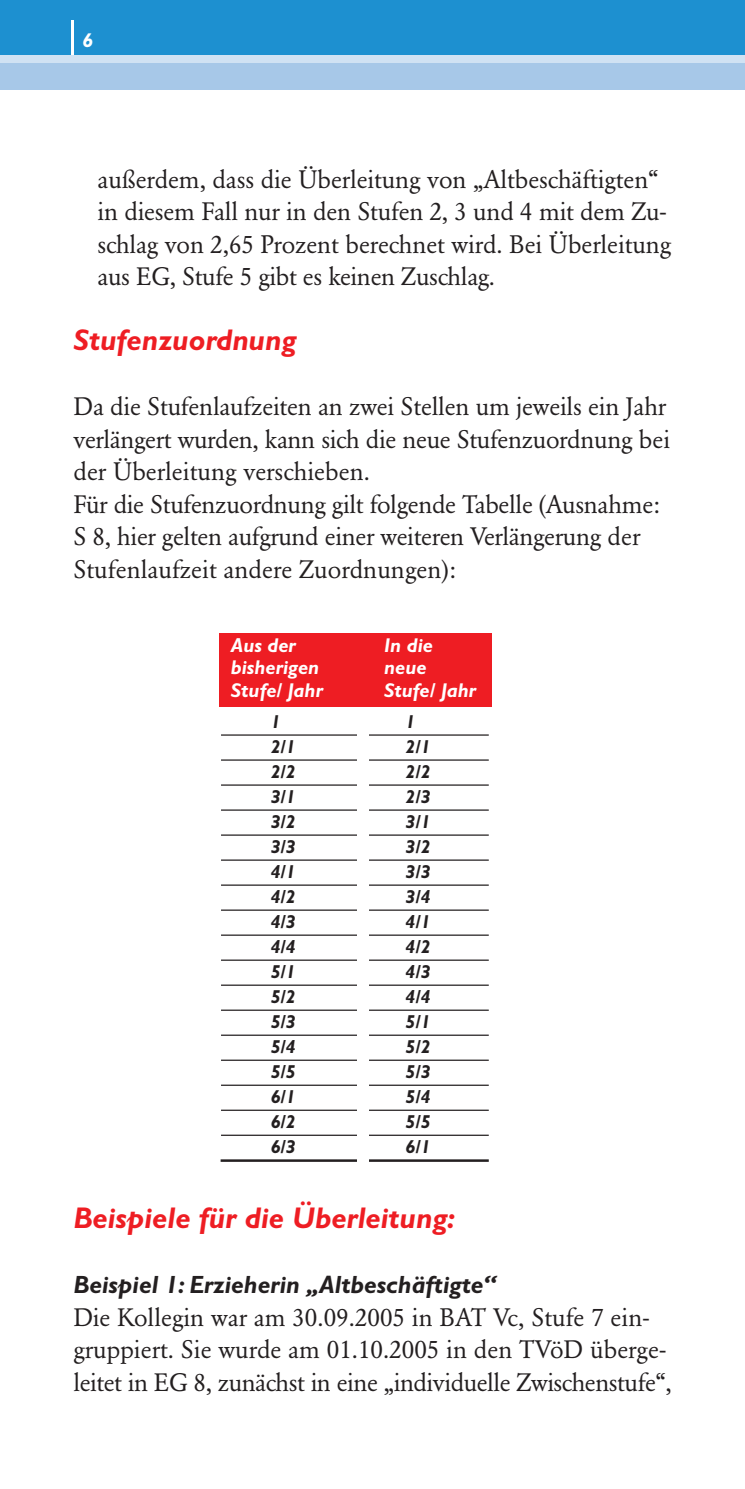
<style>
.page{position:relative;width:745px;height:1489px;background:#fff}
.page>*{position:absolute;margin:0;border:0;box-sizing:border-box;transform-origin:0 0}
.t1{font:italic 700 30px "Gill Sans";color:#ee1d23}
.t2{font:25px/32.5px "Garamond BE";letter-spacing:-.01em;color:#231f20}
.t3{font:italic 700 25px "Gill Sans";color:#231f20}
.t4{font:italic 700 20px/22.5px "Gill Sans";color:#fff}
.t5{font:italic 700 18.75px "Gill Sans";color:#231f20}
</style>
<div class="page">
<div style="left:0;top:0;width:744px;height:59px;background:#1d90d0"></div>
<hr style="left:71px;top:21px;width:2px;height:35px;background:#fff">
<div style="left:0;top:60px;width:744px;height:30px;background:#a7c8e8"></div>
<div style="left:0;top:55px;width:744px;height:8px;background:#d0e2f3"></div>
<div style="left:219px;top:633px;width:273px;height:74px;background:#ee1d23"></div>
<hr style="left:221px;top:734px;width:267px;height:1px;background:#231f20">
<hr style="left:221px;top:759px;width:267px;height:1px;background:#231f20">
<hr style="left:221px;top:784px;width:267px;height:1px;background:#231f20">
<hr style="left:221px;top:809px;width:267px;height:1px;background:#231f20">
<hr style="left:221px;top:834px;width:267px;height:1px;background:#231f20">
<hr style="left:221px;top:859px;width:267px;height:1px;background:#231f20">
<hr style="left:221px;top:884px;width:267px;height:1px;background:#231f20">
<hr style="left:221px;top:909px;width:267px;height:1px;background:#231f20">
<hr style="left:221px;top:934px;width:267px;height:1px;background:#231f20">
<hr style="left:221px;top:959px;width:267px;height:1px;background:#231f20">
<hr style="left:221px;top:984px;width:267px;height:1px;background:#231f20">
<hr style="left:221px;top:1009px;width:267px;height:1px;background:#231f20">
<hr style="left:221px;top:1034px;width:267px;height:1px;background:#231f20">
<hr style="left:221px;top:1059px;width:267px;height:1px;background:#231f20">
<hr style="left:221px;top:1084px;width:267px;height:1px;background:#231f20">
<hr style="left:221px;top:1109px;width:267px;height:1px;background:#231f20">
<hr style="left:221px;top:1134px;width:267px;height:1px;background:#231f20">
<hr style="left:220px;top:1159px;width:268px;height:2px;background:#231f20">
<div style="left:357px;top:728px;width:12px;height:439px;background:#fff"></div>
<p class="t4" style="left:83px;top:31px;width:12px">6</p>
<p class="t2" style="left:97px;top:165px;width:575px">außerdem, dass die Überleitung von „Altbeschäftigten“ in diesem Fall nur in den Stufen 2, 3 und 4 mit dem Zu&shy;schlag von 2,65 Prozent berechnet wird. Bei Überleitung aus EG, Stufe 5 gibt es keinen Zuschlag.</p>
<p class="t1" style="left:73px;top:329px;width:224px">Stufenzuordnung</p>
<p class="t2" style="left:73px;top:392px;width:597px">Da die Stufenlaufzeiten an zwei Stellen um jeweils ein Jahr verlängert wurden, kann sich die neue Stufenzuordnung bei der Überleitung verschieben.<br>Für die Stufenzuordnung gilt folgende Tabelle (Ausnahme:<br>S 8, hier gelten aufgrund einer weiteren Verlängerung der Stufenlaufzeit andere Zuordnungen):</p>
<p class="t4" style="left:231px;top:635px;width:93px">Aus der bisherigen<br>Stufe/ Jahr</p>
<p class="t4" style="left:384px;top:635px;width:93px">In die neue<br>Stufe/ Jahr</p>
<p class="t5" style="left:270px;top:714px;width:11px">1</p>
<p class="t5" style="left:405px;top:714px;width:11px">1</p>
<p class="t5" style="left:270px;top:739px;width:27px">2/1</p>
<p class="t5" style="left:405px;top:739px;width:27px">2/1</p>
<p class="t5" style="left:270px;top:764px;width:27px">2/2</p>
<p class="t5" style="left:405px;top:764px;width:27px">2/2</p>
<p class="t5" style="left:270px;top:789px;width:27px">3/1</p>
<p class="t5" style="left:405px;top:789px;width:27px">2/3</p>
<p class="t5" style="left:270px;top:814px;width:27px">3/2</p>
<p class="t5" style="left:405px;top:814px;width:27px">3/1</p>
<p class="t5" style="left:270px;top:839px;width:27px">3/3</p>
<p class="t5" style="left:405px;top:839px;width:27px">3/2</p>
<p class="t5" style="left:270px;top:864px;width:27px">4/1</p>
<p class="t5" style="left:405px;top:864px;width:27px">3/3</p>
<p class="t5" style="left:270px;top:889px;width:27px">4/2</p>
<p class="t5" style="left:405px;top:889px;width:27px">3/4</p>
<p class="t5" style="left:270px;top:914px;width:27px">4/3</p>
<p class="t5" style="left:405px;top:914px;width:27px">4/1</p>
<p class="t5" style="left:270px;top:939px;width:27px">4/4</p>
<p class="t5" style="left:405px;top:939px;width:27px">4/2</p>
<p class="t5" style="left:270px;top:964px;width:27px">5/1</p>
<p class="t5" style="left:405px;top:964px;width:27px">4/3</p>
<p class="t5" style="left:270px;top:989px;width:27px">5/2</p>
<p class="t5" style="left:405px;top:989px;width:27px">4/4</p>
<p class="t5" style="left:270px;top:1014px;width:27px">5/3</p>
<p class="t5" style="left:405px;top:1014px;width:27px">5/1</p>
<p class="t5" style="left:270px;top:1039px;width:27px">5/4</p>
<p class="t5" style="left:405px;top:1039px;width:27px">5/2</p>
<p class="t5" style="left:270px;top:1064px;width:27px">5/5</p>
<p class="t5" style="left:405px;top:1064px;width:27px">5/3</p>
<p class="t5" style="left:270px;top:1089px;width:27px">6/1</p>
<p class="t5" style="left:405px;top:1089px;width:27px">5/4</p>
<p class="t5" style="left:270px;top:1114px;width:27px">6/2</p>
<p class="t5" style="left:405px;top:1114px;width:27px">5/5</p>
<p class="t5" style="left:270px;top:1139px;width:27px">6/3</p>
<p class="t5" style="left:405px;top:1139px;width:27px">6/1</p>
<p class="t1" style="left:73px;top:1206px;width:383px">Beispiele für die Überleitung:</p>
<p class="t3" style="left:73px;top:1275px;width:424px">Beispiel 1: Erzieherin „Altbeschäftigte“</p>
<p class="t2" style="left:73px;top:1302px;width:599px">Die Kollegin war am 30.09.2005 in BAT Vc, Stufe 7 ein&shy;gruppiert. Sie wurde am 01.10.2005 in den TVöD überge&shy;leitet in EG 8, zunächst in eine „individuelle Zwischenstufe“,</p>
</div>
